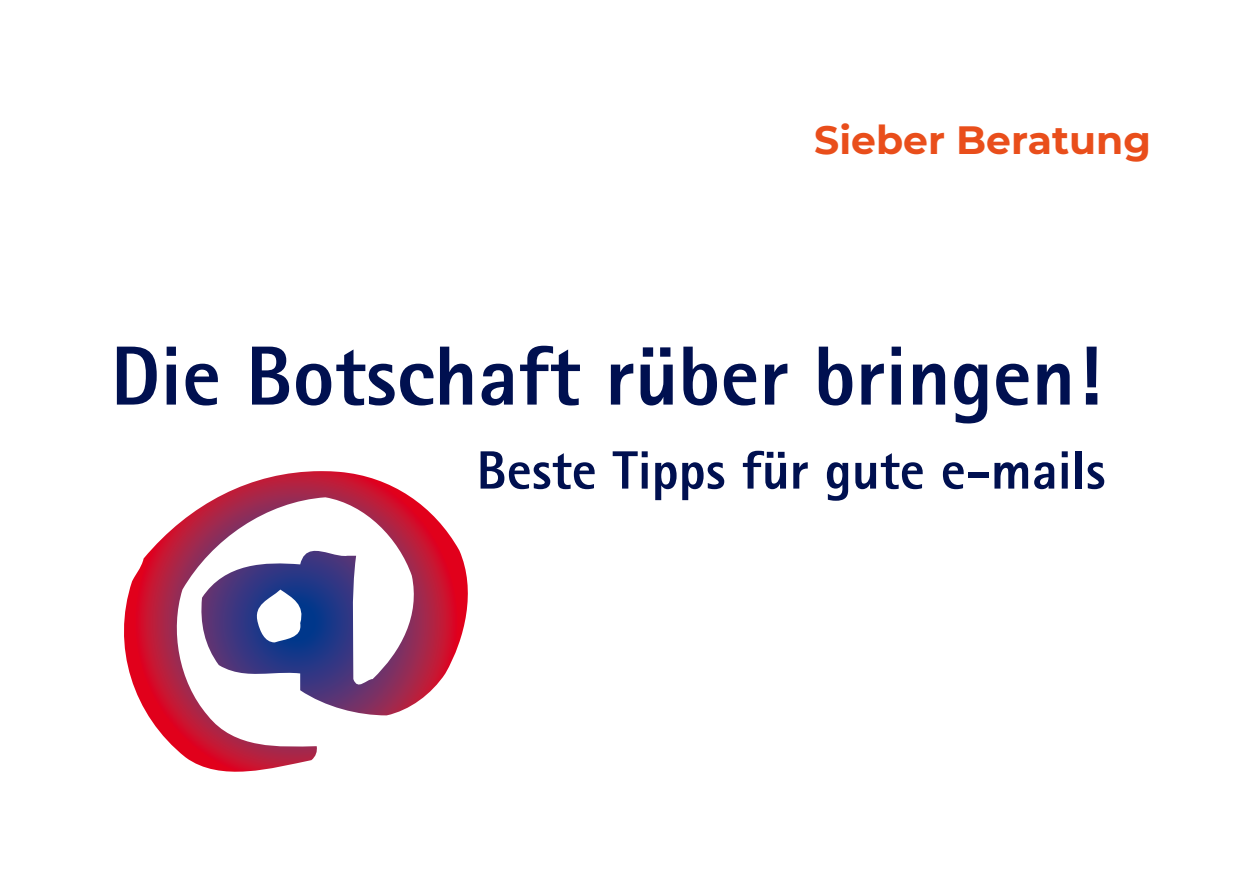
<style>
.page{position:relative;width:1259px;height:893px;background:#fff}
.page>*{position:absolute;margin:0;border:0;box-sizing:border-box;transform-origin:0 0}
.t1{font:800 84px "Rotis Sans Serif Std";color:#001050}
.t2{font:800 54px "Rotis Sans Serif Std";color:#001050}
.t3{font:700 39.3px "Montserrat";color:#e94e1b}
</style>
<div class="page">
<svg style="left:124px;top:471px;width:344px;height:301px"></svg>
<p class="t3" style="left:814px;top:112px;width:338px">Sieber Beratung</p>
<p class="t1" style="left:111px;top:323px;width:992px">Die Botschaft rüber bringen!</p>
<p class="t2" style="left:477px;top:436px;width:630px">Beste Tipps für gute e-mails</p>
</div>
